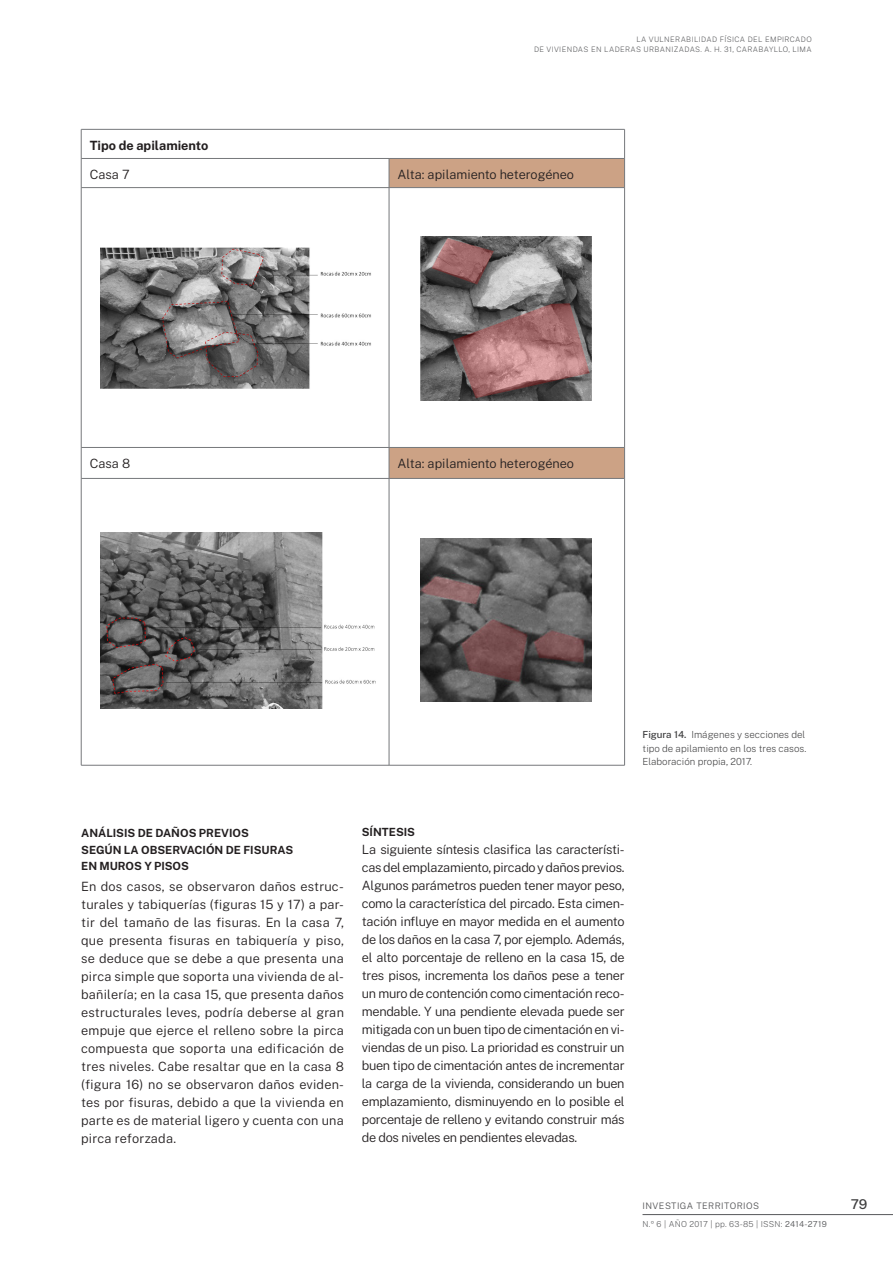
<style>
.page{position:relative;width:893px;height:1263px;background:#fff}
.page>*{position:absolute;margin:0;border:0;box-sizing:border-box;transform-origin:0 0}
.t1{font:500 13.5px "Public Sans";color:#3e3e3f}
.Texto__primer_párraf{font:300 12.75px/18px "Public Sans";letter-spacing:-.015em;color:#231f20;text-align:justify}
.Cuerpo{font:300 12.75px "Public Sans";color:#231f20}
.Cuerpo-2{font:700 12.75px "Public Sans";color:#231f20}
.Texto__primer_párraf-2{font:700 11.25px/17px "Public Sans";color:#231f20}
.Cuerpo-3{font:200 9.75px/13.5px "Public Sans";color:#3e3e3f;text-align:justify}
.t2{font:300 9px "Public Sans";letter-spacing:.05em;color:#57585a}
.t3{font:200 8.25px "Public Sans";letter-spacing:.03em;color:#57585a}
.t4{font:200 7.5px/10.5px "Public Sans";letter-spacing:.05em;color:#57585a;text-align:right}
.s1{font-weight:500}
.s2{font-weight:300}
</style>
<div class="page">
<hr style="left:642px;top:1214px;width:251px;height:1px;background:#57585a">
<svg style="left:390px;top:159px;width:234px;height:319px"></svg>
<hr style="left:81px;top:129px;width:308px;height:1px;background:#76787b">
<svg style="left:81px;top:129px;width:1px;height:29px"></svg>
<hr style="left:389px;top:129px;width:236px;height:1px;background:#76787b">
<svg style="left:624px;top:129px;width:1px;height:29px"></svg>
<hr style="left:81px;top:158px;width:308px;height:1px;background:#76787b">
<hr style="left:81px;top:158px;width:1px;height:30px;background:#76787b">
<hr style="left:389px;top:158px;width:236px;height:1px;background:#76787b">
<hr style="left:389px;top:158px;width:1px;height:30px;background:#76787b">
<hr style="left:624px;top:158px;width:1px;height:30px;background:#76787b">
<hr style="left:81px;top:187px;width:308px;height:1px;background:#76787b">
<hr style="left:81px;top:188px;width:1px;height:259px;background:#76787b">
<hr style="left:389px;top:187px;width:236px;height:1px;background:#76787b">
<hr style="left:389px;top:188px;width:1px;height:259px;background:#76787b">
<hr style="left:624px;top:188px;width:1px;height:259px;background:#76787b">
<hr style="left:81px;top:447px;width:308px;height:1px;background:#76787b">
<hr style="left:81px;top:447px;width:1px;height:31px;background:#76787b">
<hr style="left:389px;top:447px;width:236px;height:1px;background:#76787b">
<hr style="left:389px;top:447px;width:1px;height:31px;background:#76787b">
<hr style="left:624px;top:447px;width:1px;height:31px;background:#76787b">
<hr style="left:81px;top:478px;width:308px;height:1px;background:#76787b">
<hr style="left:81px;top:478px;width:1px;height:287px;background:#76787b">
<hr style="left:389px;top:478px;width:236px;height:1px;background:#76787b">
<hr style="left:389px;top:478px;width:1px;height:287px;background:#76787b">
<hr style="left:624px;top:478px;width:1px;height:287px;background:#76787b">
<hr style="left:81px;top:765px;width:308px;height:1px;background:#76787b">
<hr style="left:389px;top:765px;width:236px;height:1px;background:#76787b">
<img style="left:100px;top:247px;width:271px;height:142px">
<img style="left:100px;top:533px;width:276px;height:175px">
<img style="left:420px;top:236px;width:171px;height:165px">
<img style="left:420px;top:539px;width:171px;height:163px">
<p class="t4" style="left:534px;top:33px;width:279px">LA VULNERABILIDAD FÍSICA DEL EMPIRCADO<br>DE VIVIENDAS EN LADERAS URBANIZADAS. A. H. 31, CARABAYLLO, LIMA</p>
<p class="Cuerpo-2" style="left:90px;top:136px;width:120px">Tipo de apilamiento</p>
<p class="Cuerpo" style="left:90px;top:165px;width:41px">Casa 7</p>
<p class="Cuerpo" style="left:398px;top:165px;width:178px">Alta: apilamiento heterogéneo</p>
<p class="Cuerpo" style="left:90px;top:454px;width:42px">Casa 8</p>
<p class="Cuerpo" style="left:398px;top:454px;width:178px">Alta: apilamiento heterogéneo</p>
<p class="Cuerpo-3" style="left:642px;top:727px;width:165px"><span class="s1">Figura 14.</span> Imágenes y secciones del tipo de apilamiento en los tres casos.<br>Elaboración propia, 2017.</p>
<p class="Texto__primer_párraf-2" style="left:81px;top:823px;width:214px">ANÁLISIS DE DAÑOS PREVIOS<br>SEGÚN LA OBSERVACIÓN DE FISURAS<br>EN MUROS Y PISOS</p>
<p class="Texto__primer_párraf" style="left:81px;top:877px;width:264px">En dos casos, se observaron daños estruc&shy;turales y tabiquerías (figuras 15 y 17) a par&shy;tir del tamaño de las fisuras. En la casa 7, que presenta fisuras en tabiquería y piso, se deduce que se debe a que presenta una pirca simple que soporta una vivienda de al&shy;bañilería; en la casa 15, que presenta daños estructurales leves, podría deberse al gran empuje que ejerce el relleno sobre la pirca compuesta que soporta una edificación de tres niveles. Cabe resaltar que en la casa 8 (figura 16) no se observaron daños eviden&shy;tes por fisuras, debido a que la vivienda en parte es de material ligero y cuenta con una pirca reforzada.</p>
<p class="Texto__primer_párraf-2" style="left:362px;top:822px;width:55px">SÍNTESIS</p>
<p class="Texto__primer_párraf" style="left:362px;top:839px;width:264px">La siguiente síntesis clasifica las característi&shy;cas del emplazamiento, pircado y daños previos.<br>Algunos parámetros pueden tener mayor peso, como la característica del pircado. Esta cimen&shy;tación influye en mayor medida en el aumento de los daños en la casa 7, por ejemplo. Además, el alto porcentaje de relleno en la casa 15, de tres pisos, incrementa los daños pese a tener un muro de contención como cimentación reco&shy;mendable. Y una pendiente elevada puede ser mitigada con un buen tipo de cimentación en vi&shy;viendas de un piso. La prioridad es construir un buen tipo de cimentación antes de incrementar la carga de la vivienda, considerando un buen emplazamiento, disminuyendo en lo posible el porcentaje de relleno y evitando construir más de dos niveles en pendientes elevadas.</p>
<p class="t2" style="left:642px;top:1199px;width:118px">INVESTIGA TERRITORIOS</p>
<p class="t1" style="left:851px;top:1194px;width:18px">79</p>
<p class="t3" style="left:642px;top:1218px;width:186px">N.º 6 | AÑO 2017 | pp. 63-85 | ISSN: <span class="s2">2414-2719</span></p>
</div>
